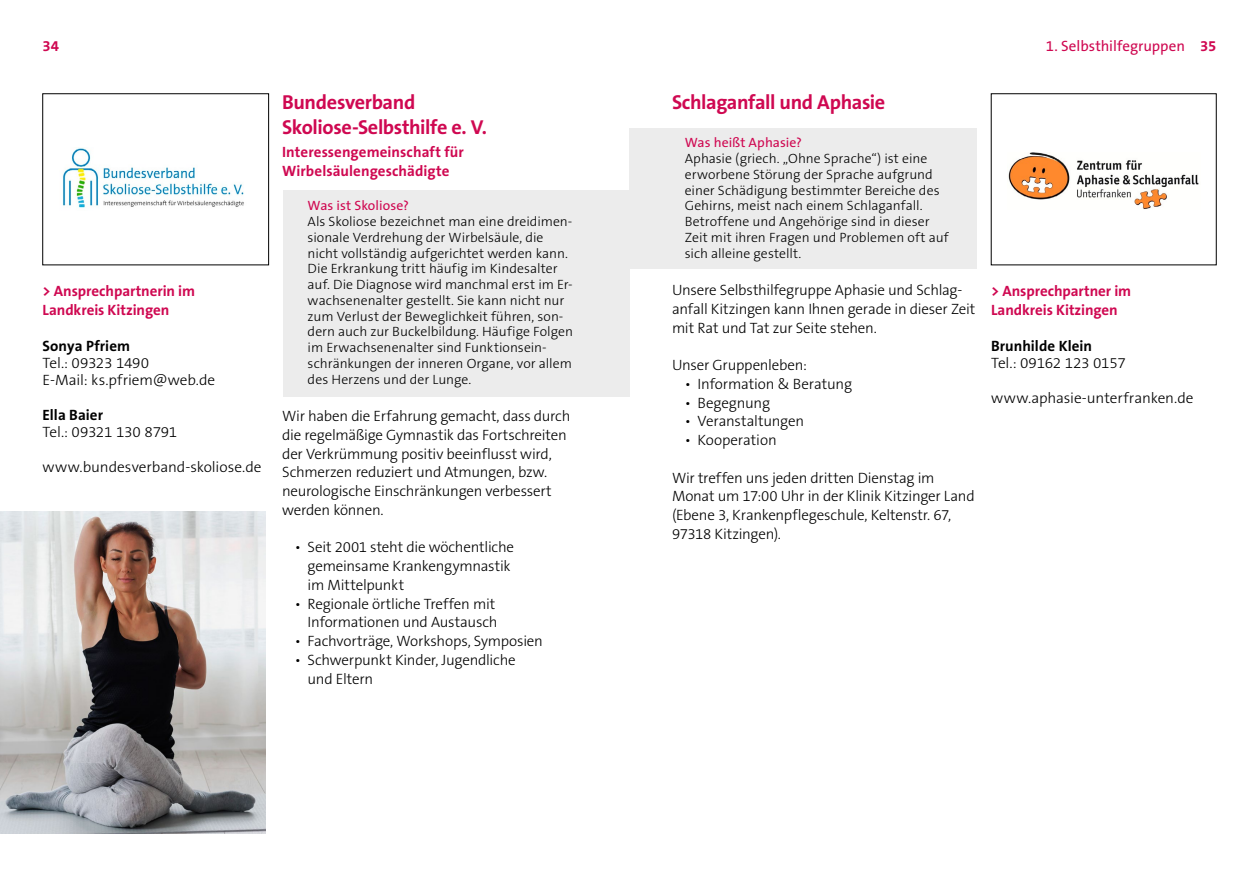
<style>
.page{position:relative;width:1259px;height:893px;background:#fff}
.page>*{position:absolute;margin:0;border:0;box-sizing:border-box;transform-origin:0 0}
.t1{font:700 20.25px/25.5px "The Sans B7";letter-spacing:-.02em;color:#cf0851}
.t2{font:300 15px/18.8px "The Sans B3";letter-spacing:-.015em;color:#000}
.t3{font:700 15px/18.8px "The Sans B7";color:#cf0851}
.t4{font:700 15px "The Sans B7";letter-spacing:.005em;color:#000}
.t5{font:15px "The Sans B5 Plain";color:#cf0851}
.t6{font:300 13.5px/15.8px "The Sans B3";color:#000}
.t7{font:13.5px "The Sans";letter-spacing:-.005em;color:#cf0851}
.s1{font-family:"The Sans B7";font-weight:700}
</style>
<div class="page">
<div style="left:629px;top:129px;width:348px;height:140px;background:#ececec"></div>
<div style="left:283px;top:190px;width:346px;height:206px;background:#ececec"></div>
<img style="left:63px;top:148px;width:181px;height:60px">
<img style="left:1008px;top:153px;width:191px;height:56px">
<img style="left:0;top:511px;width:266px;height:322px">
<p class="t3" style="left:43px;top:37px;width:18px">34</p>
<p class="t5" style="left:1046px;top:38px;width:172px">1. Selbsthilfegruppen <span class="s1">35</span></p>
<p class="t3" style="left:43px;top:282px;width:154px">&gt; Ansprechpartnerin im<br>Landkreis Kitzingen</p>
<p class="t4" style="left:43px;top:338px;width:89px">Sonya Pfriem</p>
<p class="t2" style="left:43px;top:355px;width:174px;line-height:17.2px">Tel.: 09323 1490<br>E-Mail: ks.pfriem@web.de</p>
<p class="t4" style="left:43px;top:407px;width:62px">Ella Baier</p>
<p class="t2" style="left:43px;top:423px;width:136px">Tel.: 09321 130 8791</p>
<p class="t2" style="left:43px;top:458px;width:221px">www.bundesverband-skoliose.de</p>
<h1 class="t1" style="left:282px;top:90px;width:206px">Bundesverband<br>Skoliose-Selbsthilfe e. V.</h1>
<p class="t3" style="left:282px;top:143px;width:183px">Interessengemeinschaft für<br>Wirbelsäulengeschädigte</p>
<p class="t7" style="left:308px;top:194px;width:103px">Was ist Skoliose?</p>
<p class="t6" style="left:308px;top:214px;width:267px">Als Skoliose bezeichnet man eine dreidimen&shy;sionale Verdrehung der Wirbelsäule, die nicht vollständig aufgerichtet werden kann.<br>Die Erkrankung tritt häufig im Kindesalter auf. Die Diagnose wird manchmal erst im Er&shy;wachsenenalter gestellt. Sie kann nicht nur zum Verlust der Beweglichkeit führen, son&shy;dern auch zur Buckelbildung. Häufige Folgen im Erwachsenenalter sind Funktionsein&shy;schränkungen der inneren Organe, vor allem des Herzens und der Lunge.</p>
<p class="t2" style="left:282px;top:407px;width:290px">Wir haben die Erfahrung gemacht, dass durch die regelmäßige Gymnastik das Fortschreiten der Verkrümmung positiv beeinflusst wird, Schmerzen reduziert und Atmungen, bzw. neurologische Einschränkungen verbessert werden können.</p>
<p class="t2" style="left:308px;top:538px;width:208px;text-indent:-13px">• Seit 2001 steht die wöchentliche gemeinsame Krankengymnastik im Mittelpunkt</p>
<p class="t2" style="left:295px;top:595px;width:204px;text-align:right">• Regionale örtliche Treffen mit<br>Informationen und Austausch</p>
<p class="t2" style="left:295px;top:632px;width:249px">• Fachvorträge, Workshops, Symposien</p>
<p class="t2" style="left:308px;top:651px;width:210px;text-indent:-13px">• Schwerpunkt Kinder, Jugendliche und Eltern</p>
<h1 class="t1" style="left:672px;top:90px;width:215px">Schlaganfall und Aphasie</h1>
<p class="t7" style="left:685px;top:131px;width:119px">Was heißt Aphasie?</p>
<p class="t6" style="left:685px;top:151px;width:265px">Aphasie (griech. „Ohne Sprache“) ist eine erworbene Störung der Sprache aufgrund einer Schädigung bestimmter Bereiche des Gehirns, meist nach einem Schlaganfall.<br>Betroffene und Angehörige sind in dieser Zeit mit ihren Fragen und Problemen oft auf sich alleine gestellt.</p>
<p class="t2" style="left:672px;top:281px;width:305px">Unsere Selbsthilfegruppe Aphasie und Schlag&shy;anfall Kitzingen kann Ihnen gerade in dieser Zeit mit Rat und Tat zur Seite stehen.</p>
<p class="t2" style="left:672px;top:356px;width:137px">Unser Gruppenleben:</p>
<p class="t2" style="left:685px;top:375px;width:169px">• Information &amp; Beratung</p>
<p class="t2" style="left:685px;top:394px;width:87px">• Begegnung</p>
<p class="t2" style="left:685px;top:412px;width:121px">• Veranstaltungen</p>
<p class="t2" style="left:685px;top:431px;width:93px">• Kooperation</p>
<p class="t2" style="left:672px;top:469px;width:304px">Wir treffen uns jeden dritten Dienstag im Monat um 17:00 Uhr in der Klinik Kitzinger Land (Ebene 3, Krankenpflegeschule, Keltenstr. 67, 97318 Kitzingen).</p>
<p class="t3" style="left:991px;top:282px;width:142px">&gt; Ansprechpartner im<br>Landkreis Kitzingen</p>
<p class="t4" style="left:991px;top:338px;width:103px">Brunhilde Klein</p>
<p class="t2" style="left:991px;top:354px;width:136px">Tel.: 09162 123 0157</p>
<p class="t2" style="left:991px;top:389px;width:204px">www.aphasie-unterfranken.de</p>
</div>
